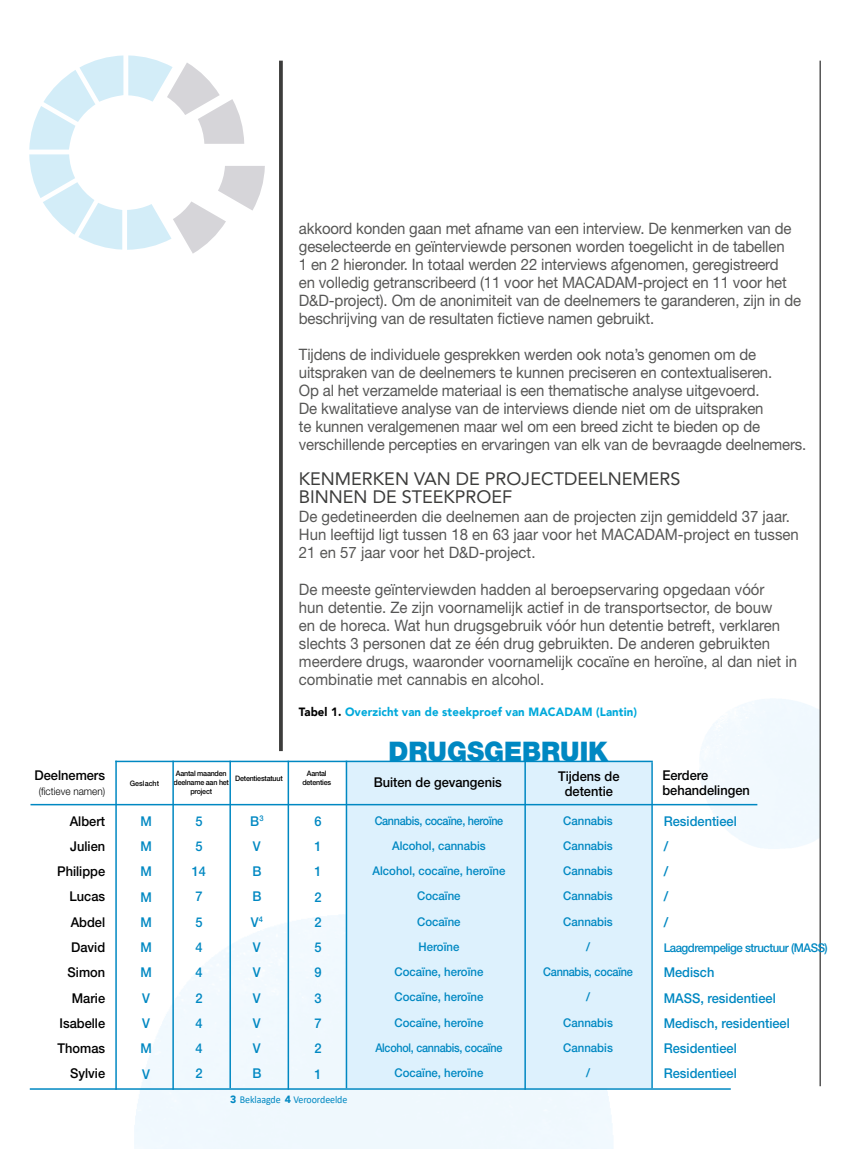
<style>
.page{position:relative;width:851px;height:1149px;background:#fff}
.page>*{position:absolute;margin:0;border:0;box-sizing:border-box;transform-origin:0 0}
.t1{font:900 27px "Helvetica Neue LT Std";color:#0088c2;scale:.95 1}
.t2{font:18px/18px "Avenir";color:#3c3c3b}
.t3{font:15.75px/18px "Helvetica Neue LT Std";letter-spacing:-.01em;color:#575756;scale:.95 1}
.t4{font:500 13.5px/25.2px "Helvetica Neue LT Std";color:#0088c2;scale:.95 1}
.t5{font:500 13.5px/25.2px "Helvetica Neue LT Std";color:#000;text-align:right;scale:.95 1}
.t6{font:500 12px/25.2px "Helvetica Neue LT Std";color:#0088c2;text-align:center;scale:.9 1}
.t7{font:500 12px/25.2px "Helvetica Neue LT Std";color:#0088c2;text-align:center;scale:.95 1}
.t8{font:900 12px "Avenir";letter-spacing:.01em;color:#00a9db;scale:.95 1}
.t9{font:500 12px "Helvetica Neue LT Std";letter-spacing:-.04em;color:#0088c2;scale:.95 1}
.t10{font:10.5px "Calibri";letter-spacing:-.01em;color:#0088c2;scale:.95 1}
.t11{font:300 10.5px "Helvetica Neue LT Std";color:#000;scale:.95 1}
.t12{font:500 7.5px/9px "Helvetica Neue LT Std";letter-spacing:-.03em;color:#000;text-align:center;scale:.95 1}
.t13{font:500 7.5px "Helvetica Neue LT Std";color:#000;scale:.95 1}
.s1{color:#000}
.s2{font-family:"Avenir";font-weight:900}
</style>
<div class="page">
<svg style="left:29px;top:55px;width:236px;height:198px"></svg>
<img style="left:42px;top:864px;width:618px;height:284px">
<hr style="left:819px;top:61px;width:1px;height:1024px;background:#000">
<div style="left:347px;top:762px;width:304px;height:325px;background:#ddf1fd"></div>
<svg style="left:279px;top:61px;width:4px;height:689px;background:#474746"></svg>
<hr style="left:651px;top:762px;width:1px;height:325px;background:#0088c2">
<hr style="left:524px;top:760px;width:2px;height:329px;background:#0088c2">
<hr style="left:30px;top:803px;width:727px;height:2px;background:#0088c2">
<hr style="left:30px;top:1087px;width:700px;height:2px;background:#0088c2">
<hr style="left:115px;top:760px;width:537px;height:2px;background:#0088c2">
<hr style="left:345px;top:760px;width:2px;height:327px;background:#0088c2">
<hr style="left:115px;top:760px;width:2px;height:329px;background:#0088c2">
<hr style="left:172px;top:760px;width:2px;height:329px;background:#0088c2">
<hr style="left:229px;top:760px;width:2px;height:327px;background:#0088c2">
<hr style="left:287px;top:760px;width:2px;height:329px;background:#0088c2">
<p class="t5" style="left:35px;top:762px;width:76px">Deelnemers</p>
<p class="t11" style="left:39px;top:784px;width:71px">(fictieve namen)</p>
<p class="t3" style="left:299px;top:219px;width:530px">akkoord konden gaan met afname van een interview. De kenmerken van de geselecteerde en geïnterviewde personen worden toegelicht in de tabellen<br>1 en 2 hieronder. In totaal werden 22 interviews afgenomen, geregistreerd<br>en volledig getranscribeerd (11 voor het MACADAM-project en 11 voor het D&amp;D-project). Om de anonimiteit van de deelnemers te garanderen, zijn in de beschrijving van de resultaten fictieve namen gebruikt.</p>
<p class="t3" style="left:299px;top:345px;width:535px">Tijdens de individuele gesprekken werden ook nota’s genomen om de uitspraken van de deelnemers te kunnen preciseren en contextualiseren.<br>Op al het verzamelde materiaal is een thematische analyse uitgevoerd.<br>De kwalitatieve analyse van de interviews diende niet om de uitspraken<br>te kunnen veralgemenen maar wel om een breed zicht te bieden op de verschillende percepties en ervaringen van elk van de bevraagde deelnemers.</p>
<p class="t2" style="left:299px;top:469px;width:383px">KENMERKEN VAN DE PROJECTDEELNEMERS<br>BINNEN DE STEEKPROEF</p>
<p class="t3" style="left:299px;top:507px;width:528px">De gedetineerden die deelnemen aan de projecten zijn gemiddeld 37 jaar.<br>Hun leeftijd ligt tussen 18 en 63 jaar voor het MACADAM-project en tussen<br>21 en 57 jaar voor het D&amp;D-project.</p>
<p class="t3" style="left:299px;top:579px;width:525px">De meeste geïnterviewden hadden al beroepservaring opgedaan vóór<br>hun detentie. Ze zijn voornamelijk actief in de transportsector, de bouw<br>en de horeca. Wat hun drugsgebruik vóór hun detentie betreft, verklaren slechts 3 personen dat ze één drug gebruikten. De anderen gebruikten meerdere drugs, waaronder voornamelijk cocaïne en heroïne, al dan niet in combinatie met cannabis en alcohol.</p>
<p class="t8" style="left:299px;top:701px;width:357px"><span class="s1">Tabel 1.</span> Overzicht van de steekproef van MACADAM (Lantin)</p>
<h1 class="t1" style="left:388px;top:735px;width:233px">DRUGSGEBRUIK</h1>
<p class="t5" style="left:558px;top:768px;width:66px;line-height:15px;text-align:center">Tijdens de detentie</p>
<p class="t5" style="left:662px;top:767px;width:94px;line-height:15px;text-align:left">Eerdere behandelingen</p>
<p class="t13" style="left:130px;top:778px;width:32px">Geslacht</p>
<p class="t12" style="left:173px;top:768px;width:60px">Aantal maanden deelname aan het project</p>
<p class="t12" style="left:235px;top:773px;width:52px">Detentiestatuut</p>
<p class="t12" style="left:302px;top:768px;width:32px">Aantal detenties</p>
<p class="t5" style="left:373px;top:769px;width:136px">Buiten de gevangenis</p>
<p class="t5" style="left:57px;top:807px;width:52px">Albert<br>Julien<br>Philippe<br>Lucas<br>Abdel<br>David<br>Simon<br>Marie<br>Isabelle<br>Thomas<br>Sylvie</p>
<p class="t4" style="left:140px;top:807px;width:14px">M<br>M<br>M<br>M<br>M<br>M<br>M<br>V<br>V<br>M<br>V</p>
<p class="t4" style="left:250px;top:808px;width:15px">B<sup>3<br></sup>V<br>B<br>B<br>V<sup>4<br></sup>V<br>V<br>V<br>V<br>V<br>B</p>
<p class="t6" style="left:372px;top:807px;width:149px">Cannabis, cocaïne, heroïne<br>Alcohol, cannabis<br>Alcohol, cocaïne, heroïne<br>Cocaïne<br>Cocaïne<br>Heroïne<br>Cocaïne, heroïne<br>Cocaïne, heroïne<br>Cocaïne, heroïne<br>Alcohol, cannabis, cocaïne<br>Cocaïne, heroïne</p>
<p class="t4" style="left:192px;top:807px;width:17px">5<br>5<br>14<br>7<br>5<br>4<br>4<br>2<br>4<br>4<br>2</p>
<p class="t4" style="left:314px;top:807px;width:9px;text-align:justify">6<br>1<br>1<br>2<br>2<br>5<br>9<br>3<br>7<br>2<br>1</p>
<p class="t7" style="left:543px;top:807px;width:96px">Cannabis<br>Cannabis<br>Cannabis<br>Cannabis<br>Cannabis<br>/<br>Cannabis, cocaïne /<br>Cannabis<br>Cannabis<br>/</p>
<p class="t4" style="left:663px;top:807px;width:78px">Residentieel /<br>/<br>/<br>/</p>
<p class="t9" style="left:663px;top:940px;width:174px">Laagdrempelige structuur (MASS)</p>
<p class="t4" style="left:663px;top:959px;width:134px">Medisch<br>MASS, residentieel<br>Medisch, residentieel<br>Residentieel<br>Residentieel</p>
<p class="t10" style="left:230px;top:1092px;width:125px"><span class="s2">3</span> Beklaagde <span class="s2">4</span> Veroordeelde</p>
</div>
